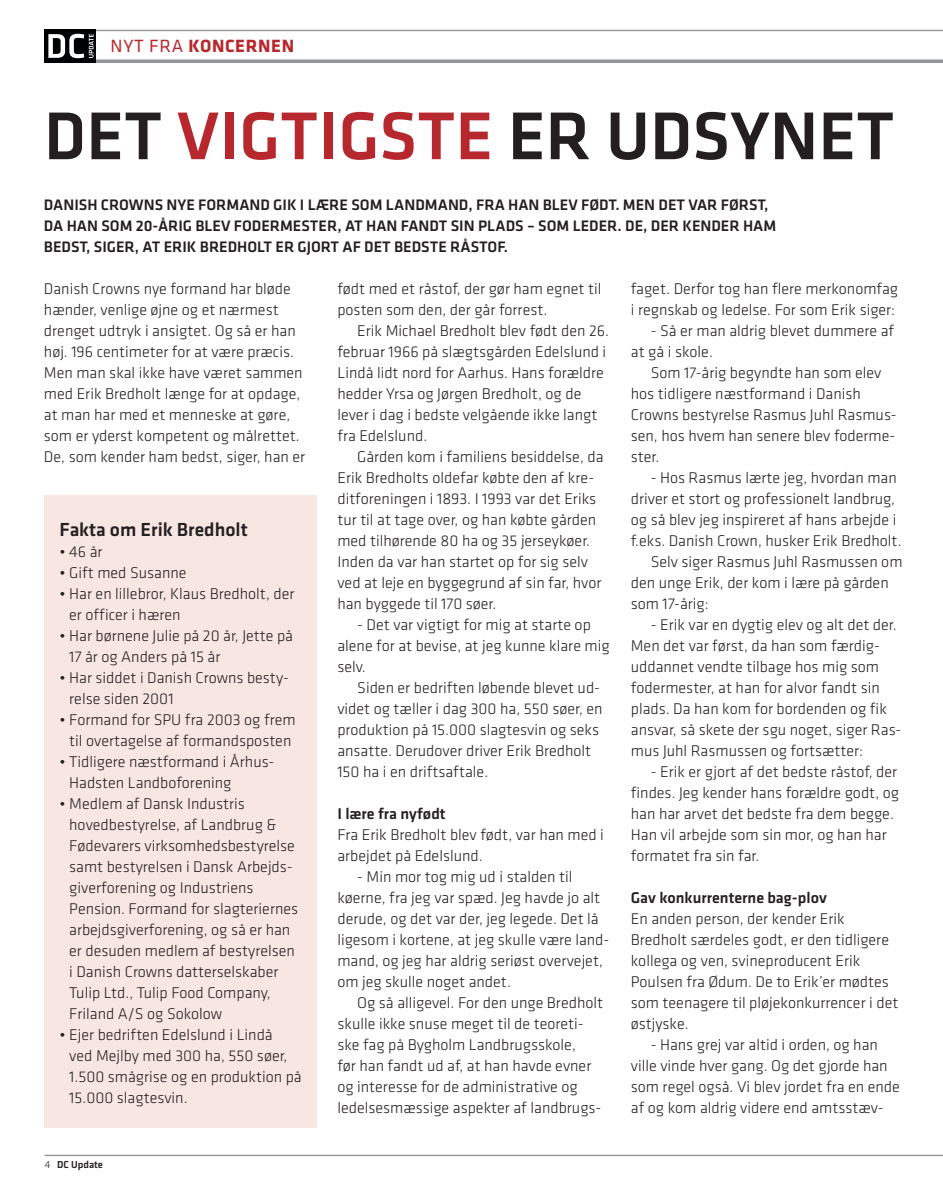
<style>
.page{position:relative;width:943px;height:1191px;background:#fff}
.page>*{position:absolute;margin:0;border:0;box-sizing:border-box;transform-origin:0 0}
.t1{font:500 70px "Klavika";color:#231f20}
.t2{font:500 19.6px "Klavika";color:#231f20}
.t3{font:700 18.38px "Klavika";color:#b7282e}
.t4{font:300 16.1px/21px "Klavika";color:#231f20}
.t5{font:500 16.1px "Klavika";color:#231f20}
.t6{font:500 15.75px/21px "Klavika";color:#231f20}
.t7{font:500 10.5px "Klavika";color:#231f20}
.s1{font-weight:400}
.s2{color:#b7282e}
.s3{font-weight:300}
</style>
<div class="page">
<hr style="left:45px;top:1154px;width:898px;height:2px;background:#939598">
<hr style="left:45px;top:30px;width:898px;height:1px;background:#939598">
<hr style="left:45px;top:60px;width:898px;height:3px;background:#939598">
<div style="left:45px;top:30px;width:51px;height:33px;background:#000103"></div>
<svg style="left:48px;top:34px;width:46px;height:24px"></svg>
<div style="left:45px;top:495px;width:272px;height:633px;background:#f8e6e3"></div>
<p class="t3" style="left:111px;top:35px;width:91px"><span class="s1">NYT FRA</span> KONCERNEN</p>
<h1 class="t1" style="left:44px;top:98px;width:852px">DET <span class="s2">VIGTIGSTE</span> ER UDSYNET</h1>
<p class="t6" style="left:44px;top:195px;width:733px">DANISH CROWNS NYE FORMAND GIK I LÆRE SOM LANDMAND, FRA HAN BLEV FØDT. MEN DET VAR FØRST,<br>DA HAN SOM 20-ÅRIG BLEV FODERMESTER, AT HAN FANDT SIN PLADS – SOM LEDER. DE, DER KENDER HAM<br>BEDST, SIGER, AT ERIK BREDHOLT ER GJORT AF DET BEDSTE RÅSTOF.</p>
<p class="t4" style="left:44px;top:278px;width:263px">Danish Crowns nye formand har bløde hænder, venlige øjne og et nærmest drenget udtryk i ansigtet. Og så er han høj. 196 centimeter for at være præcis.<br>Men man skal ikke have været sammen med Erik Bredholt længe for at opdage, at man har med et menneske at gøre, som er yderst kompetent og målrettet.<br>De, som kender ham bedst, siger, han er</p>
<p class="t4" style="left:337px;top:278px;width:265px">født med et råstof, der gør ham egnet til posten som den, der går forrest.</p>
<p class="t4" style="left:631px;top:278px;width:269px">faget. Derfor tog han flere merkonomfag i regnskab og ledelse. For som Erik siger:</p>
<p class="t4" style="left:631px;top:320px;width:265px;text-indent:20px">- Så er man aldrig blevet dummere af at gå i skole.</p>
<p class="t4" style="left:631px;top:362px;width:267px;text-indent:20px">Som 17-årig begyndte han som elev hos tidligere næstformand i Danish<br>Crowns bestyrelse Rasmus Juhl Rasmus&shy;sen, hos hvem han senere blev foderme&shy;ster.</p>
<p class="t4" style="left:650px;top:467px;width:247px">- Hos Rasmus lærte jeg, hvordan man</p>
<p class="t4" style="left:631px;top:488px;width:266px">driver et stort og professionelt landbrug,</p>
<p class="t4" style="left:631px;top:509px;width:267px">og så blev jeg inspireret af hans arbejde i</p>
<p class="t4" style="left:631px;top:530px;width:272px">f.eks. Danish Crown, husker Erik Bredholt.</p>
<p class="t4" style="left:650px;top:551px;width:253px">Selv siger Rasmus Juhl Rasmussen om</p>
<p class="t4" style="left:631px;top:572px;width:259px">den unge Erik, der kom i lære på gården</p>
<p class="t4" style="left:631px;top:593px;width:79px">som 17-årig:</p>
<p class="t4" style="left:631px;top:614px;width:272px;text-indent:20px">- Erik var en dygtig elev og alt det der.<br>Men det var først, da han som færdig&shy;uddannet vendte tilbage hos mig som fodermester, at han for alvor fandt sin plads. Da han kom for bordenden og fik ansvar, så skete der sgu noget, siger Ras&shy;mus Juhl Rasmussen og fortsætter:</p>
<p class="t4" style="left:631px;top:761px;width:270px;text-indent:20px">- Erik er gjort af det bedste råstof, der findes. Jeg kender hans forældre godt, og han har arvet det bedste fra dem begge.<br>Han vil arbejde som sin mor, og han har formatet fra sin far.</p>
<p class="t5" style="left:631px;top:888px;width:197px">GAV KONKURRENTERNE BAG-PLOV</p>
<p class="t4" style="left:631px;top:908px;width:269px">En anden person, der kender Erik Bredholt særdeles godt, er den tidligere kollega og ven, svineproducent Erik Poulsen fra Ødum. De to Erik’er mødtes som teenagere til pløjekonkurrencer i det østjyske.</p>
<p class="t4" style="left:631px;top:1034px;width:270px;text-indent:20px">- Hans grej var altid i orden, og han ville vinde hver gang. Og det gjorde han som regel også. Vi blev jordet fra en ende af og kom aldrig videre end amtsstæv-</p>
<p class="t4" style="left:337px;top:320px;width:273px;text-indent:20px">Erik Michael Bredholt blev født den 26. februar 1966 på slægtsgården Edelslund i Lindå lidt nord for Aarhus. Hans forældre hedder Yrsa og Jørgen Bredholt, og de lever i dag i bedste velgående ikke langt fra Edelslund.</p>
<p class="t4" style="left:337px;top:446px;width:268px;text-indent:20px">Gården kom i familiens besiddelse, da Erik Bredholts oldefar købte den af kre&shy;ditforeningen i 1893. I 1993 var det Eriks tur til at tage over, og han købte gården med tilhørende 80 ha og 35 jerseykøer.<br>Inden da var han startet op for sig selv ved at leje en byggegrund af sin far, hvor han byggede til 170 søer.</p>
<p class="t4" style="left:337px;top:614px;width:274px;text-indent:20px">- Det var vigtigt for mig at starte op alene for at bevise, at jeg kunne klare mig selv.</p>
<p class="t4" style="left:337px;top:677px;width:267px;text-indent:20px">Siden er bedriften løbende blevet ud&shy;videt og tæller i dag 300 ha, 550 søer, en produktion på 15.000 slagtesvin og seks ansatte. Derudover driver Erik Bredholt 150 ha i en driftsaftale.</p>
<p class="t5" style="left:337px;top:804px;width:110px">I LÆRE FRA NYFØDT</p>
<p class="t4" style="left:337px;top:824px;width:268px">Fra Erik Bredholt blev født, var han med i arbejdet på Edelslund.</p>
<p class="t4" style="left:337px;top:866px;width:273px;text-indent:20px">- Min mor tog mig ud i stalden til køerne, fra jeg var spæd. Jeg havde jo alt derude, og det var der, jeg legede. Det lå ligesom i kortene, at jeg skulle være land&shy;mand, og jeg har aldrig seriøst overvejet, om jeg skulle noget andet.</p>
<p class="t4" style="left:337px;top:992px;width:267px;text-indent:20px">Og så alligevel. For den unge Bredholt skulle ikke snuse meget til de teoreti&shy;ske fag på Bygholm Landbrugsskole,<br>før han fandt ud af, at han havde evner og interesse for de administrative og ledelsesmæssige aspekter af landbrugs-</p>
<p class="t2" style="left:60px;top:518px;width:190px">FAKTA OM ERIK BREDHOLT</p>
<p class="t4" style="left:60px;top:541px;width:45px">• 46 år</p>
<p class="t4" style="left:60px;top:562px;width:128px">• Gift med Susanne</p>
<p class="t4" style="left:69px;top:583px;width:227px;text-indent:-10px">• Har en lillebror, Klaus Bredholt, der er officer i hæren</p>
<p class="t4" style="left:69px;top:625px;width:225px;text-indent:-10px">• Har børnene Julie på 20 år, Jette på<br>17 år og Anders på 15 år</p>
<p class="t4" style="left:69px;top:667px;width:221px;text-indent:-10px">• Har siddet i Danish Crowns besty&shy;relse siden 2001</p>
<p class="t4" style="left:60px;top:709px;width:238px;text-align:center">• Formand for SPU fra 2003 og frem til overtagelse af formandsposten</p>
<p class="t4" style="left:69px;top:751px;width:207px;text-indent:-10px">• Tidligere næstformand i Århus-<br>Hadsten Landboforening</p>
<p class="t4" style="left:69px;top:793px;width:230px;text-indent:-10px">• Medlem af Dansk Industris hovedbestyrelse, af Landbrug &amp;<br>Fødevarers virksomhedsbestyrelse samt bestyrelsen i Dansk Arbejds&shy;giverforening og Industriens<br>Pension. Formand for slagteriernes arbejdsgiverforening, og så er han er desuden medlem af bestyrelsen i Danish Crowns datterselskaber<br>Tulip Ltd., Tulip Food Company,<br>Friland A/S og Sokolow</p>
<p class="t4" style="left:69px;top:1024px;width:234px;text-indent:-10px">• Ejer bedriften Edelslund i Lindå<br>ved Mejlby med 300 ha, 550 søer,<br>1.500 smågrise og en produktion på<br>15.000 slagtesvin.</p>
<p class="t7" style="left:45px;top:1159px;width:60px"><span class="s3">4</span> DC UPDATE</p>
</div>
